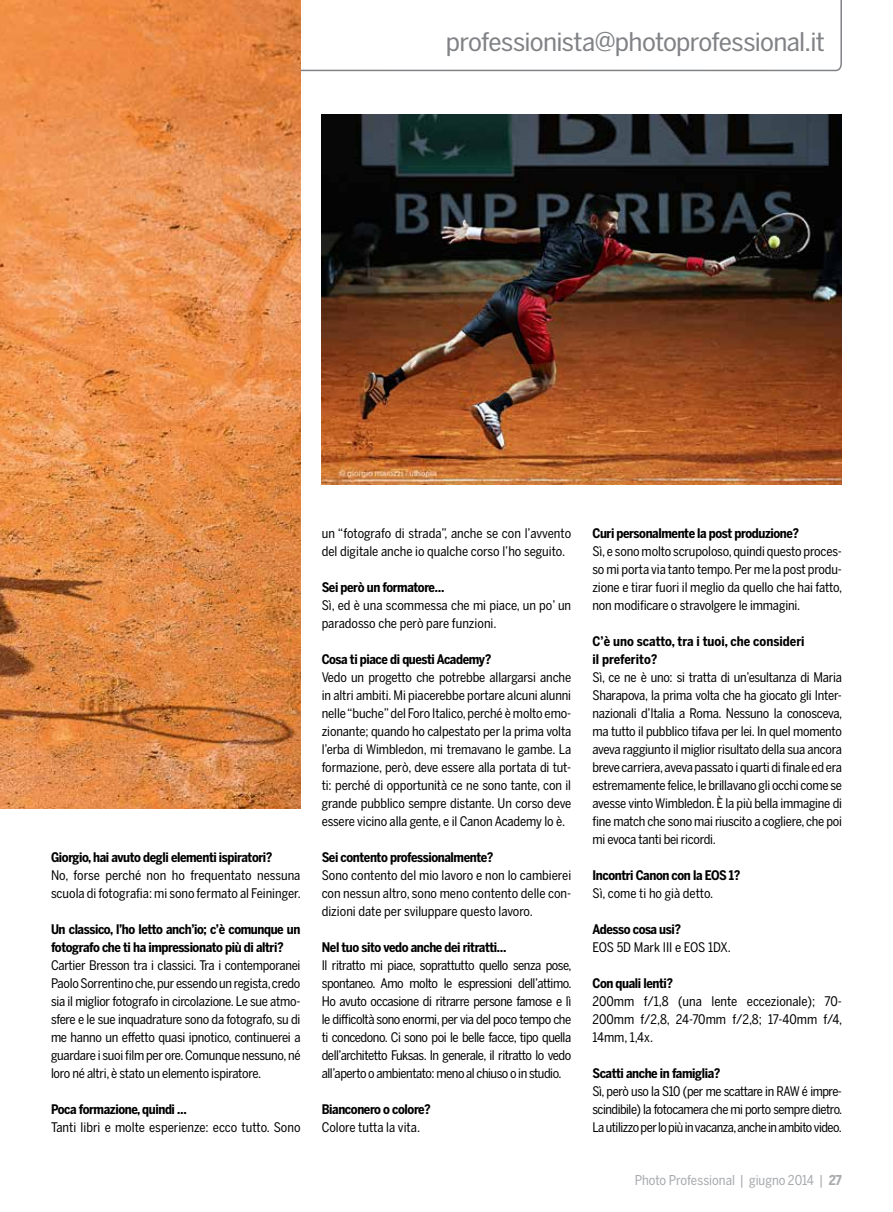
<style>
.page{position:relative;width:893px;height:1212px;background:#fff}
.page>*{position:absolute;margin:0;border:0;box-sizing:border-box;transform-origin:0 0}
.t1{font:25.5px "Benton Sans Cond";letter-spacing:-.025em;color:#808285;scale:1.1 1}
.t2{font:13.5px "Benton Sans Cond";letter-spacing:-.005em;color:#a7a9ac}
.t3{font:13.2px/18px "Benton Sans Cond";letter-spacing:-.01em;color:#000;text-align:justify}
.t4{font:700 13.2px/18px "Benton Sans Cond";letter-spacing:-.03em;color:#000}
.t5{font:700 13.2px/18px "Benton Sans Cond";color:#000}
.s1{font-weight:700}
</style>
<div class="page">
<svg style="left:300px;top:0;width:542px;height:72px"></svg>
<img style="left:0;top:0;width:300px;height:808px">
<img style="left:322px;top:114px;width:520px;height:370px">
<h1 class="t1" style="left:446px;top:27px;width:346px">professionista@photoprofessional.it</h1>
<p class="t4" style="left:51px;top:848px;width:223px">Giorgio, hai avuto degli elementi ispiratori?</p>
<p class="t3" style="left:51px;top:866px;width:251px">No, forse perché non ho frequentato nessuna scuola di fotografia: mi sono fermato al Feininger.</p>
<p class="t4" style="left:51px;top:920px;width:251px">Un classico, l’ho letto anch’io; c’è comunque un fotografo che ti ha impressionato più di altri?</p>
<p class="t3" style="left:51px;top:956px;width:251px">Cartier Bresson tra i classici. Tra i contemporanei Paolo Sorrentino che, pur essendo un regista, credo sia il miglior fotografo in circolazione. Le sue atmo&shy;sfere e le sue inquadrature sono da fotografo, su di me hanno un effetto quasi ipnotico, continuerei a guardare i suoi film per ore. Comunque nessuno, né loro né altri, è stato un elemento ispiratore.</p>
<p class="t4" style="left:51px;top:1100px;width:137px">Poca formazione, quindi …</p>
<p class="t3" style="left:51px;top:1118px;width:251px">Tanti libri e molte esperienze: ecco tutto. Sono</p>
<p class="t3" style="left:322px;top:524px;width:251px">un “fotografo di strada”, anche se con l’avvento del digitale anche io qualche corso l’ho seguito.</p>
<p class="t4" style="left:322px;top:578px;width:124px">Sei però un formatore…</p>
<p class="t3" style="left:322px;top:596px;width:251px">Sì, ed è una scommessa che mi piace, un po’ un paradosso che però pare funzioni.</p>
<p class="t4" style="left:322px;top:650px;width:171px">Cosa ti piace di questi Academy?</p>
<p class="t3" style="left:322px;top:668px;width:251px">Vedo un progetto che potrebbe allargarsi anche in altri ambiti. Mi piacerebbe portare alcuni alunni nelle “buche” del Foro Italico, perché è molto emo&shy;zionante; quando ho calpestato per la prima volta l’erba di Wimbledon, mi tremavano le gambe. La formazione, però, deve essere alla portata di tut&shy;ti: perché di opportunità ce ne sono tante, con il grande pubblico sempre distante. Un corso deve essere vicino alla gente, e il Canon Academy lo è.</p>
<p class="t4" style="left:322px;top:848px;width:173px">Sei contento professionalmente?</p>
<p class="t3" style="left:322px;top:866px;width:251px">Sono contento del mio lavoro e non lo cambierei con nessun altro, sono meno contento delle con&shy;dizioni date per sviluppare questo lavoro.</p>
<p class="t4" style="left:322px;top:938px;width:186px">Nel tuo sito vedo anche dei ritratti…</p>
<p class="t3" style="left:322px;top:956px;width:251px">Il ritratto mi piace, soprattutto quello senza pose, spontaneo. Amo molto le espressioni dell’attimo.<br>Ho avuto occasione di ritrarre persone famose e lì le difficoltà sono enormi, per via del poco tempo che ti concedono. Ci sono poi le belle facce, tipo quella dell’architetto Fuksas. In generale, il ritratto lo vedo all’aperto o ambientato: meno al chiuso o in studio.</p>
<p class="t4" style="left:322px;top:1100px;width:111px">Bianconero o colore?</p>
<p class="t3" style="left:322px;top:1118px;width:100px">Colore tutta la vita.</p>
<p class="t4" style="left:592px;top:524px;width:208px">Curi personalmente la post produzione?</p>
<p class="t3" style="left:592px;top:542px;width:251px">Sì, e sono molto scrupoloso, quindi questo proces&shy;so mi porta via tanto tempo. Per me la post produ&shy;zione e tirar fuori il meglio da quello che hai fatto, non modificare o stravolgere le immagini.</p>
<p class="t5" style="left:592px;top:632px;width:214px">C’è uno scatto, tra i tuoi, che consideri il preferito?</p>
<p class="t3" style="left:592px;top:668px;width:251px">Sì, ce ne è uno: si tratta di un’esultanza di Maria Sharapova, la prima volta che ha giocato gli Inter&shy;nazionali d’Italia a Roma. Nessuno la conosceva, ma tutto il pubblico tifava per lei. In quel momento aveva raggiunto il miglior risultato della sua ancora breve carriera, aveva passato i quarti di finale ed era estremamente felice, le brillavano gli occhi come se avesse vinto Wimbledon. È la più bella immagine di fine match che sono mai riuscito a cogliere, che poi mi evoca tanti bei ricordi.</p>
<p class="t4" style="left:592px;top:866px;width:149px">Incontri Canon con la EOS 1?</p>
<p class="t3" style="left:592px;top:884px;width:122px">Sì, come ti ho già detto.</p>
<p class="t4" style="left:592px;top:920px;width:90px">Adesso cosa usi?</p>
<p class="t3" style="left:592px;top:938px;width:140px">EOS 5D Mark III e EOS 1DX.</p>
<p class="t4" style="left:592px;top:974px;width:82px">Con quali lenti?</p>
<p class="t3" style="left:592px;top:992px;width:251px">200mm f/1,8 (una lente eccezionale); 70- 200mm f/2,8, 24-70mm f/2,8; 17-40mm f/4, 14mm, 1,4x.</p>
<p class="t4" style="left:592px;top:1064px;width:129px">Scatti anche in famiglia?</p>
<p class="t3" style="left:592px;top:1082px;width:251px">Sì, però uso la S10 (per me scattare in RAW é impre&shy;scindibile) la fotocamera che mi porto sempre dietro.<br>La utilizzo per lo più in vacanza, anche in ambito video.</p>
<p class="t2" style="left:635px;top:1172px;width:209px">Photo Professional | giugno 2014 | <span class="s1">27</span></p>
</div>
